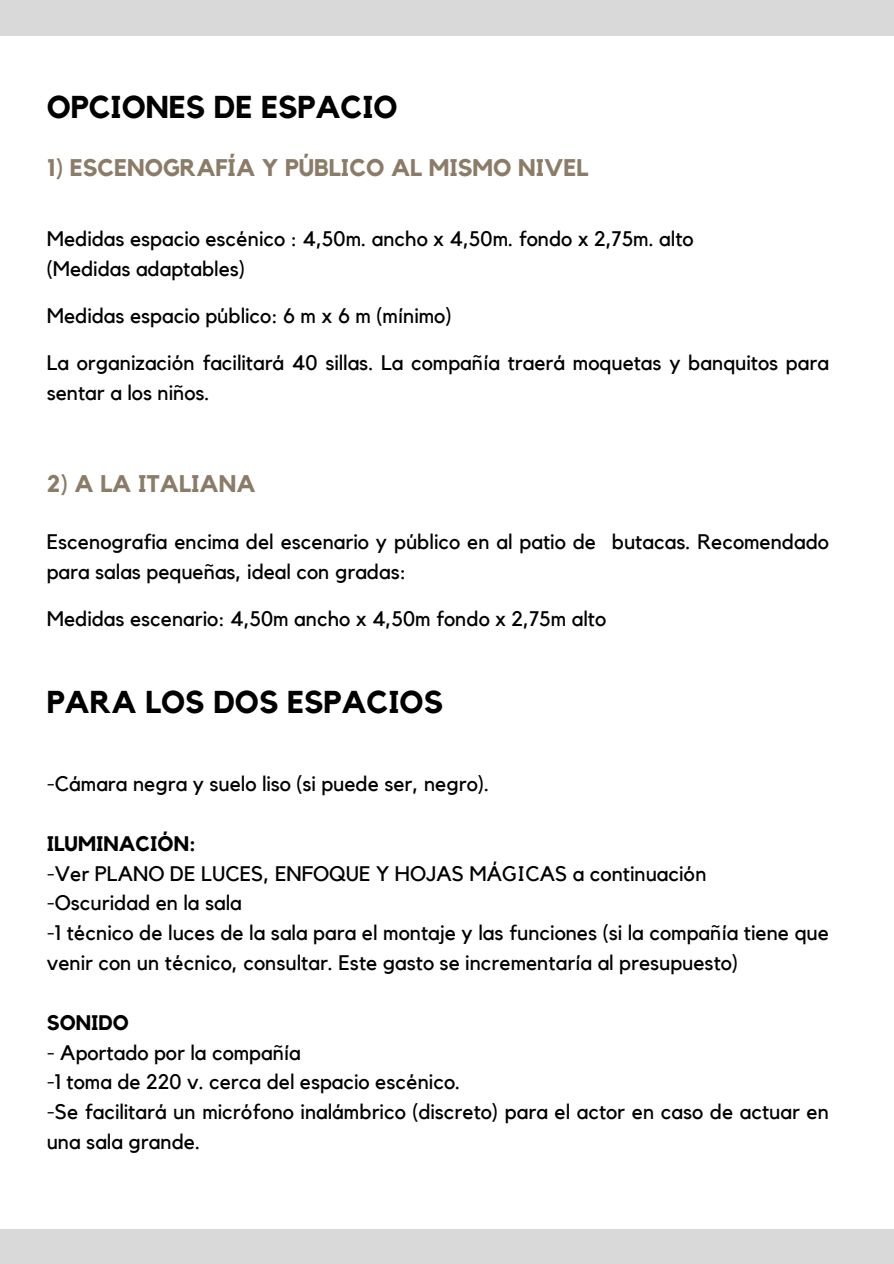
<style>
.page{position:relative;width:894px;height:1264px;background:#fff}
.page>*{position:absolute;margin:0;border:0;box-sizing:border-box;transform-origin:0 0}
.t1{font:700 31.5px "Kollektif";color:#000}
.t2{font:700 24px "Kollektif";color:#8b7c68}
.t3{font:21px/29.8px "Kollektif";color:#000}
.t4{font:700 21px "Kollektif";color:#000}
</style>
<div class="page">
<div style="left:0;top:0;width:893px;height:35px;background:#d9d9d9"></div>
<div style="left:0;top:1229px;width:893px;height:34px;background:#d9d9d9"></div>
<h1 class="t1" style="left:47px;top:92px;width:352px">OPCIONES DE ESPACIO</h1>
<p class="t2" style="left:47px;top:156px;width:543px">1) ESCENOGRAFÍA Y PÚBLICO AL MISMO NIVEL</p>
<p class="t3" style="left:47px;top:225px;width:648px">Medidas espacio escénico : 4,50m. ancho x 4,50m. fondo x 2,75m. alto (Medidas adaptables)</p>
<p class="t3" style="left:47px;top:301px;width:406px">Medidas espacio público: 6 m x 6 m (mínimo)</p>
<p class="t3" style="left:47px;top:348px;width:783px">La organización facilitará 40 sillas. La compañía traerá moquetas y banquitos para sentar a los niños.</p>
<p class="t2" style="left:47px;top:473px;width:210px">2) A LA ITALIANA</p>
<p class="t3" style="left:47px;top:527px;width:783px">Escenografia encima del escenario y público en al patio de butacas. Recomendado para salas pequeñas, ideal con gradas:</p>
<p class="t3" style="left:47px;top:604px;width:560px">Medidas escenario: 4,50m ancho x 4,50m fondo x 2,75m alto</p>
<h1 class="t1" style="left:47px;top:687px;width:398px">PARA LOS DOS ESPACIOS</h1>
<p class="t3" style="left:47px;top:769px;width:444px">-Cámara negra y suelo liso (si puede ser, negro).</p>
<p class="t4" style="left:47px;top:833px;width:150px">ILUMINACIÓN:</p>
<p class="t3" style="left:47px;top:859px;width:783px">-Ver PLANO DE LUCES, ENFOQUE Y HOJAS MÁGICAS a continuación<br>-Oscuridad en la sala<br>-1 técnico de luces de la sala para el montaje y las funciones (si la compañía tiene que venir con un técnico, consultar. Este gasto se incrementaría al presupuesto)</p>
<p class="t4" style="left:47px;top:1012px;width:84px">SONIDO</p>
<p class="t3" style="left:47px;top:1038px;width:783px">- Aportado por la compañía<br>-1 toma de 220 v. cerca del espacio escénico.<br>-Se facilitará un micrófono inalámbrico (discreto) para el actor en caso de actuar en una sala grande.</p>
</div>
